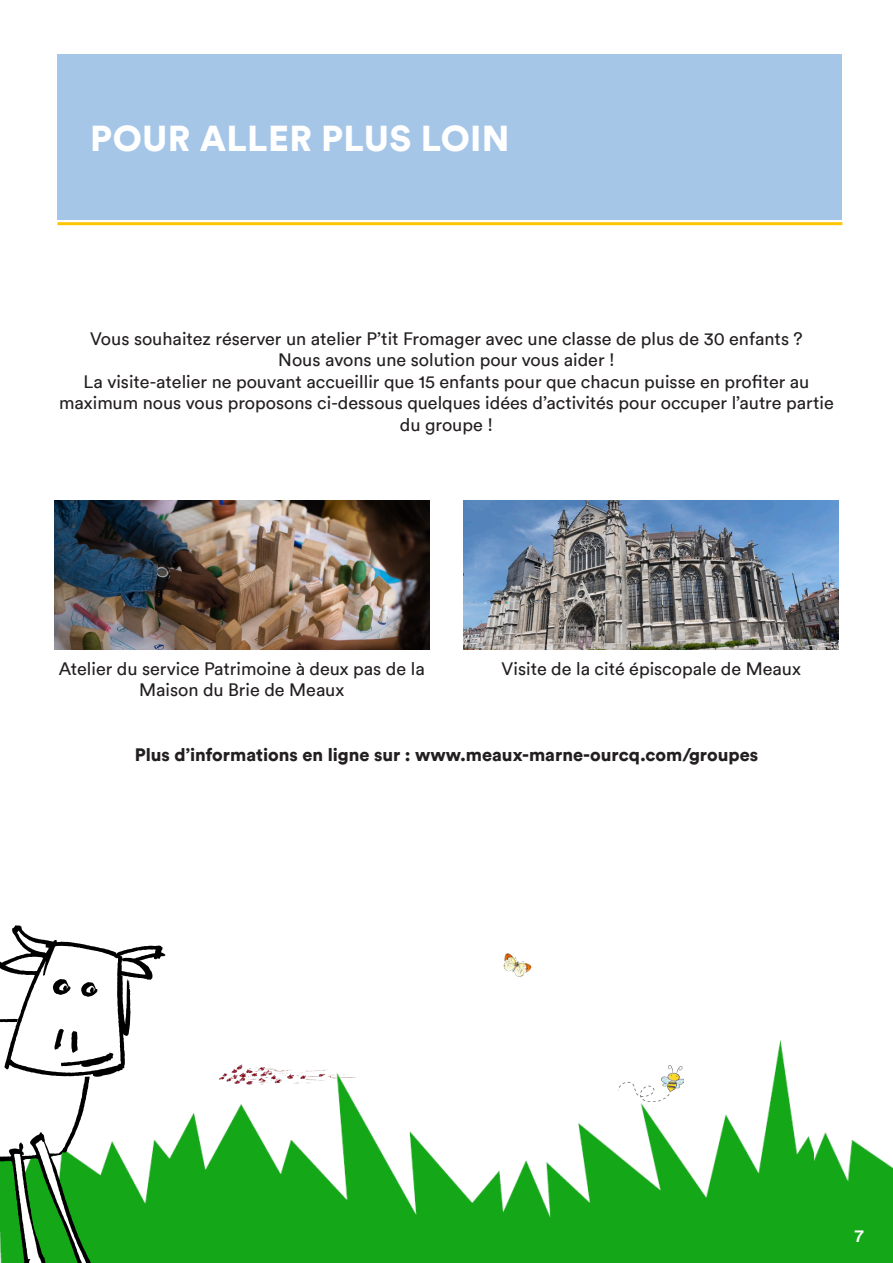
<style>
.page{position:relative;width:893px;height:1263px;background:#fff}
.page>*{position:absolute;margin:0;border:0;box-sizing:border-box;transform-origin:0 0}
.t1{font:900 36px "Circular";letter-spacing:.01em;color:#fff}
.t2{font:18px/21.6px "Circular";color:#231f20;text-align:center}
.t3{font:900 18px "Circular";color:#231f20}
.t4{font:500 18px "Circular";color:#fff}
</style>
<div class="page">
<div style="left:57px;top:54px;width:785px;height:166px;background:#a6c6e8"></div>
<hr style="left:57px;top:222px;width:785px;height:3px;background:#fcc600">
<img style="left:54px;top:501px;width:375px;height:148px">
<img style="left:463px;top:501px;width:376px;height:148px">
<img style="left:165px;top:1040px;width:649px;height:223px">
<img style="left:503px;top:953px;width:29px;height:24px">
<img style="left:618px;top:1066px;width:66px;height:35px">
<img style="left:220px;top:1040px;width:137px;height:69px">
<svg style="left:0;top:925px;width:165px;height:338px"></svg>
<img style="left:814px;top:1132px;width:79px;height:131px">
<p class="t1" style="left:90px;top:115px;width:421px">POUR ALLER PLUS LOIN</p>
<p class="t2" style="left:90px;top:327px;width:714px">Vous souhaitez réserver un atelier P’tit Fromager avec une classe de plus de 30 enfants ?</p>
<p class="t2" style="left:278px;top:349px;width:338px">Nous avons une solution pour vous aider !</p>
<p class="t2" style="left:59px;top:370px;width:776px">La visite-atelier ne pouvant accueillir que 15 enfants pour que chacun puisse en profiter au maximum nous vous proposons ci-dessous quelques idées d’activités pour occuper l’autre partie du groupe !</p>
<p class="t2" style="left:59px;top:657px;width:367px">Atelier du service Patrimoine à deux pas de la<br>Maison du Brie de Meaux</p>
<p class="t2" style="left:502px;top:657px;width:301px">Visite de la cité épiscopale de Meaux</p>
<p class="t3" style="left:135px;top:742px;width:625px">Plus d’informations en ligne sur : www.meaux-marne-ourcq.com/groupes</p>
<p class="t4" style="left:855px;top:1224px;width:10px">7</p>
</div>
